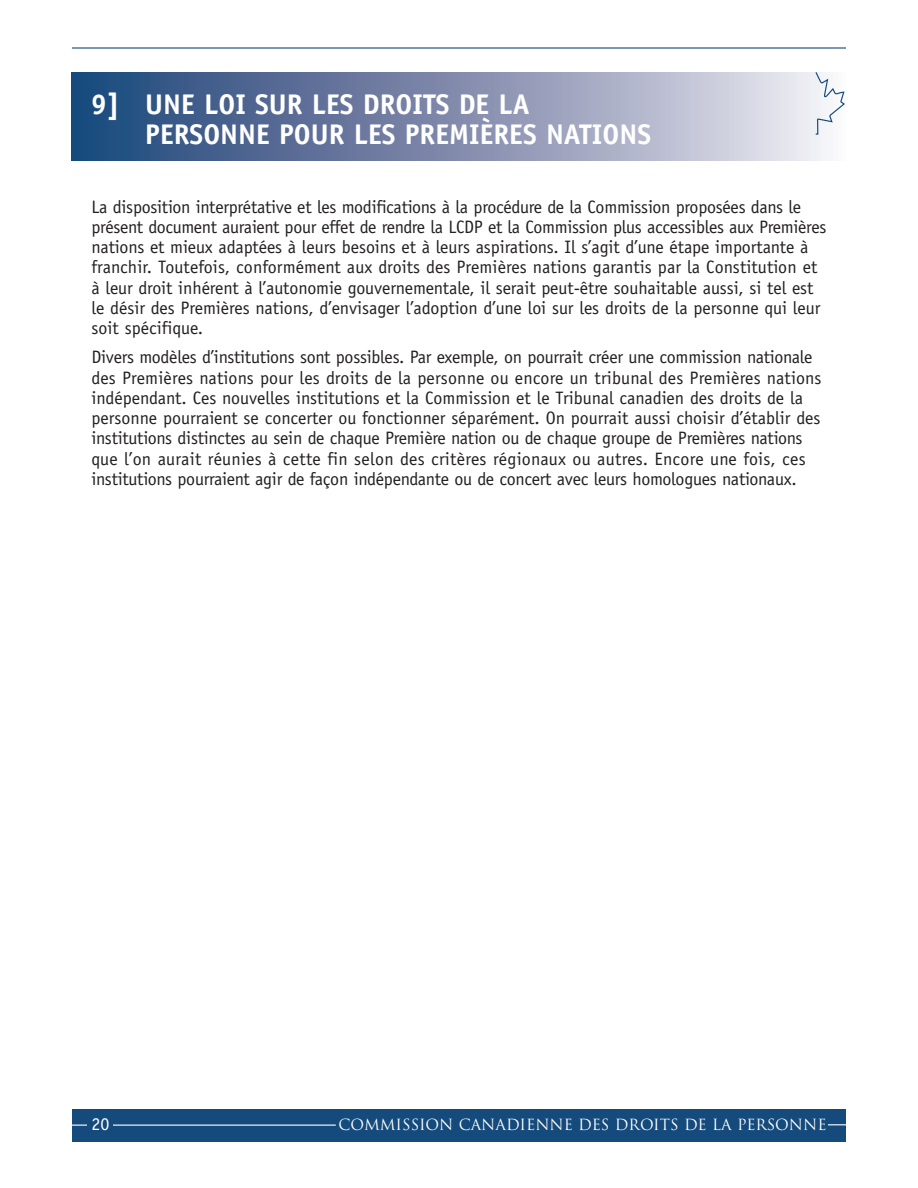
<style>
.page{position:relative;width:918px;height:1188px;background:#fff}
.page>*{position:absolute;margin:0;border:0;box-sizing:border-box;transform-origin:0 0}
.t1{font:700 28.5px/30px "Officina Sans";color:#fff}
.t2{font:18px/20.2px "Officina Sans";letter-spacing:-.01em;color:#231f20}
.t3{font:18px "Officina Sans";color:#fff}
.t4{font:15px "Trajan";color:#fff}
.s1{font-size:30px}
</style>
<div class="page">
<div style="left:72px;top:1109px;width:774px;height:33px;background:#144a7c"></div>
<hr style="left:72px;top:47px;width:774px;height:2px;background:#144a7c">
<hr style="left:828px;top:1124px;width:32px;height:1px;background:#fff">
<hr style="left:62px;top:1125px;width:274px;height:1px;background:#fff">
<div style="left:88px;top:1109px;width:25px;height:33px;background:#144a7c"></div>
<div style="left:72px;top:72px;width:774px;height:89px;background:linear-gradient(to right,#183d73,#f2eaf1)"></div>
<svg style="left:815px;top:72px;width:30px;height:63px"></svg>
<h1 class="t1" style="left:145px;top:92px;width:507px;text-indent:-54px">9<span class="s1">]</span> UNE LOI SUR LES DROITS DE LA<br>PERSONNE POUR LES PREMIÈRES NATIONS</h1>
<p class="t2" style="left:92px;top:198px;width:736px">La disposition interprétative et les modifications à la procédure de la Commission proposées dans le présent document auraient pour effet de rendre la LCDP et la Commission plus accessibles aux Premières nations et mieux adaptées à leurs besoins et à leurs aspirations. Il s’agit d’une étape importante à franchir. Toutefois, conformément aux droits des Premières nations garantis par la Constitution et à leur droit inhérent à l’autonomie gouvernementale, il serait peut-être souhaitable aussi, si tel est le désir des Premières nations, d’envisager l’adoption d’une loi sur les droits de la personne qui leur soit spécifique.</p>
<p class="t2" style="left:92px;top:349px;width:731px">Divers modèles d’institutions sont possibles. Par exemple, on pourrait créer une commission nationale des Premières nations pour les droits de la personne ou encore un tribunal des Premières nations indépendant. Ces nouvelles institutions et la Commission et le Tribunal canadien des droits de la personne pourraient se concerter ou fonctionner séparément. On pourrait aussi choisir d’établir des institutions distinctes au sein de chaque Première nation ou de chaque groupe de Premières nations que l’on aurait réunies à cette fin selon des critères régionaux ou autres. Encore une fois, ces institutions pourraient agir de façon indépendante ou de concert avec leurs homologues nationaux.</p>
<p class="t3" style="left:91px;top:1117px;width:19px">20</p>
<p class="t4" style="left:339px;top:1116px;width:489px">COMMISSION CANADIENNE DES DROITS DE LA PERSONNE</p>
</div>
